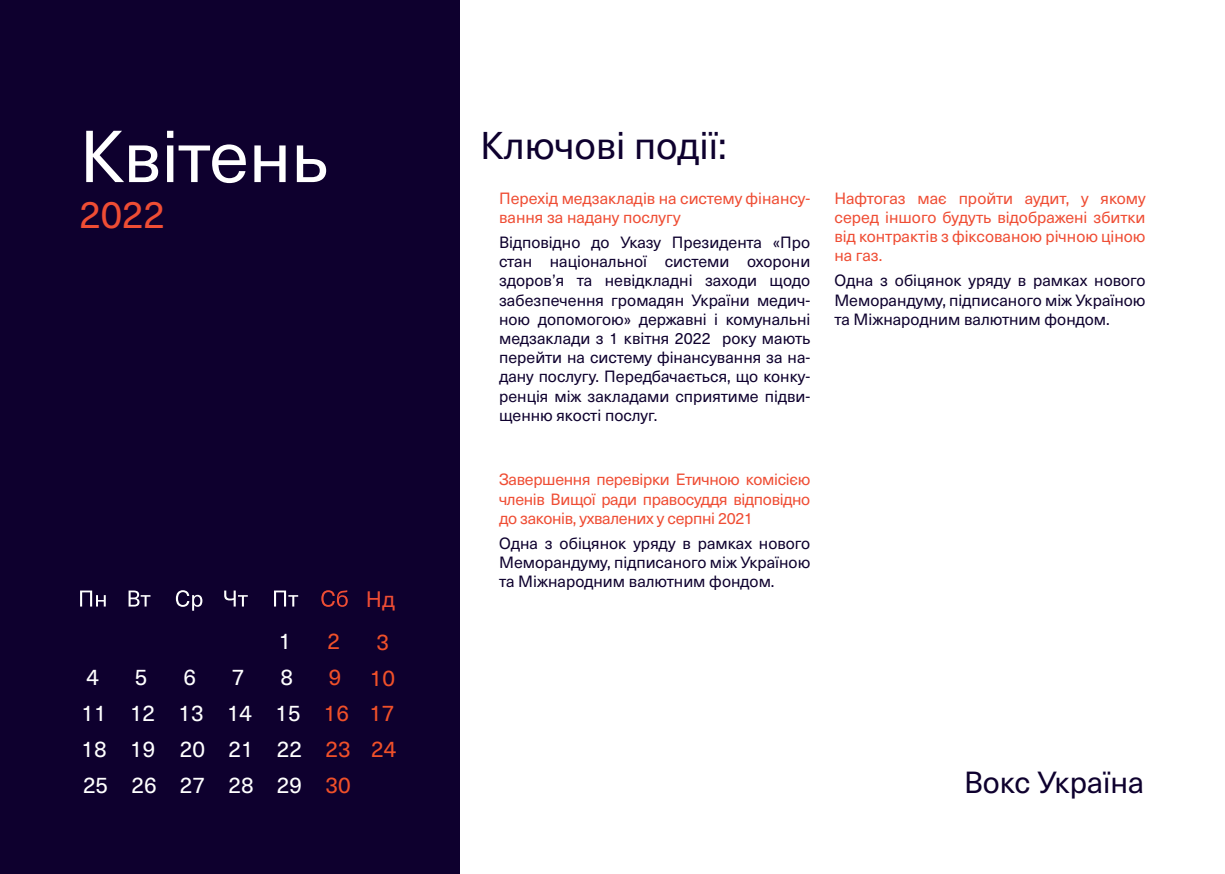
<style>
.page{position:relative;width:1225px;height:874px;background:#fff}
.page>*{position:absolute;margin:0;border:0;box-sizing:border-box;transform-origin:0 0}
.t1{font:72px "Neue Haas Unica";letter-spacing:-.005em;color:#fff}
.t2{font:38px "Neue Haas Unica";color:#0e002e}
.t3{font:38px "Neue Haas Unica";color:#ef4d34}
.t4{font:30px "Neue Haas Unica";color:#0e002e}
.t5{font:22.4px/35.6px "Neue Haas Unica";color:#fff;text-align:justify}
.t6{font:22.4px "Neue Haas Unica";color:#f05029}
.t7{font:22px "Neue Haas Unica";color:#ef4d34}
.t8{font:16px/19.2px "Neue Haas Unica";color:#0e002e;text-align:justify}
.t9{font:16px/19.2px "Neue Haas Unica";color:#ef4d34;text-align:justify}
.s1{color:#f05029}
</style>
<div class="page">
<div style="left:0;top:0;width:459px;height:873px;background:#0e002e"></div>
<svg style="left:80px;top:590px;width:26px;height:16px"></svg>
<svg style="left:129px;top:590px;width:21px;height:16px"></svg>
<svg style="left:176px;top:590px;width:26px;height:20px"></svg>
<svg style="left:224px;top:590px;width:24px;height:16px"></svg>
<svg style="left:274px;top:590px;width:24px;height:16px"></svg>
<svg style="left:321px;top:590px;width:27px;height:16px"></svg>
<p class="t1" style="left:79px;top:103px;width:251px">Квітень</p>
<p class="t3" style="left:79px;top:186px;width:87px">2022</p>
<p class="t7" style="left:366px;top:582px;width:31px">Нд</p>
<h3 class="t5" style="left:279px;top:622px;width:14px">1</h3>
<h3 class="t6" style="left:327px;top:624px;width:14px">2</h3>
<h3 class="t6" style="left:376px;top:624px;width:14px">3</h3>
<h3 class="t5" style="left:86px;top:658px;width:14px">4</h3>
<h3 class="t5" style="left:135px;top:658px;width:14px">5</h3>
<h3 class="t5" style="left:183px;top:658px;width:14px">6</h3>
<h3 class="t5" style="left:232px;top:658px;width:14px">7</h3>
<h3 class="t5" style="left:280px;top:658px;width:14px">8</h3>
<h3 class="t6" style="left:329px;top:660px;width:14px">9</h3>
<h3 class="t5" style="left:82px;top:659px;width:316px;text-indent:288px"><span class="s1">10<br></span>11 12 13 14 15 <span class="s1">16 17<br></span>18 19 20 21 22 <span class="s1">23 24<br></span>25 26 27 28 29 <span class="s1">30</span></h3>
<p class="t2" style="left:480px;top:117px;width:248px">Ключові події:</p>
<p class="t9" style="left:499px;top:187px;width:313px">Перехід медзакладів на систему фінансу&shy;вання за надану послугу</p>
<p class="t8" style="left:499px;top:231px;width:313px">Відповідно до Указу Президента «Про стан національної системи охорони здоров’я та невідкладні заходи щодо забезпечення громадян України медич&shy;ною допомогою» державні і комунальні медзаклади з 1 квітня 2022 року мають перейти на систему фінансування за на&shy;дану послугу. Передбачається, що конку&shy;ренція між закладами сприятиме підви&shy;щенню якості послуг.</p>
<p class="t9" style="left:499px;top:469px;width:313px">Завершення перевірки Етичною комісією членів Вищої ради правосуддя відповідно до законів, ухвалених у серпні 2021</p>
<p class="t8" style="left:499px;top:532px;width:313px">Одна з обіцянок уряду в рамках нового Меморандуму, підписаного між Україною та Міжнародним валютним фондом.</p>
<p class="t9" style="left:834px;top:187px;width:313px">Нафтогаз має пройти аудит, у якому серед іншого будуть відображені збитки від контрактів з фіксованою річною ціною на газ.</p>
<p class="t8" style="left:834px;top:270px;width:313px">Одна з обіцянок уряду в рамках нового Меморандуму, підписаного між Україною та Міжнародним валютним фондом.</p>
<h3 class="t4" style="left:964px;top:760px;width:181px">Вокс Україна</h3>
</div>
